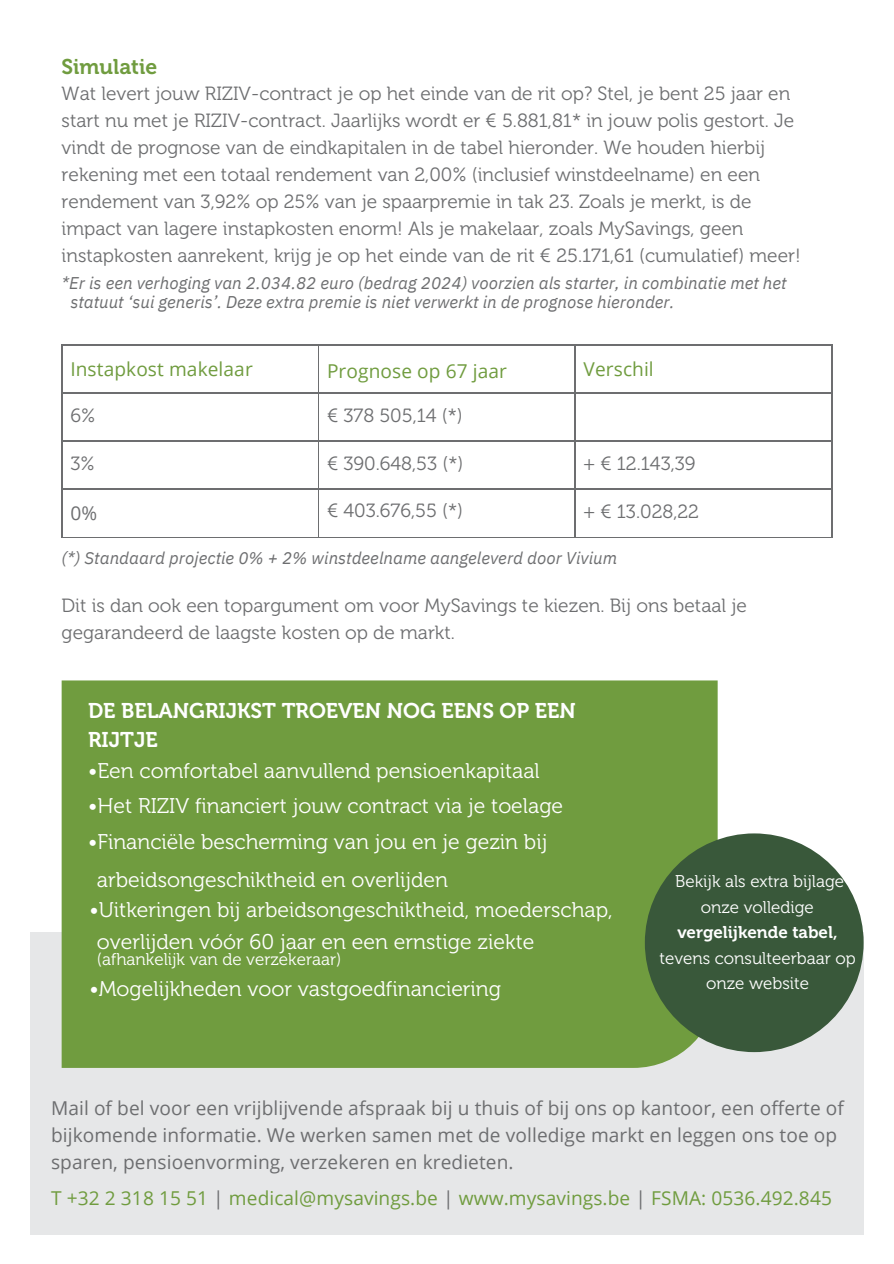
<style>
.page{position:relative;width:894px;height:1264px;background:#fff}
.page>*{position:absolute;margin:0;border:0;box-sizing:border-box;transform-origin:0 0}
.t1{font:21.15px "Museo 300";color:#fff}
.t2{font:21.15px/28.7px "Museo 700";color:#fff}
.t3{font:21.15px "Museo 700";color:#709c3f}
.t4{font:19.05px/27px "Museo 300";color:#6d6e70}
.t5{font:19.05px/27px "Open Sans";letter-spacing:.005em;color:#6d6e70}
.t6{font:19.05px "Open Sans";letter-spacing:.005em;color:#709c3f}
.t7{font:italic 16.95px "IBM Plex Sans";color:#6d6e70}
.t8{font:16.95px/25.5px "Museo 300";color:#fff;text-align:center}
.t9{font:16.95px "Museo 700";color:#fff}
.s1{color:#6d6e70}
</style>
<div class="page">
<div style="left:30px;top:932px;width:833px;height:302px;background:#e6e7e8"></div>
<div style="left:62px;top:680px;width:655px;height:387px;background:#709c3f"></div>
<div style="left:644px;top:833px;width:219px;height:219px;background:#39583a;border-radius:50%"></div>
<hr style="left:62px;top:344px;width:256px;height:1px;background:#6d6e70">
<hr style="left:62px;top:345px;width:1px;height:47px;background:#6d6e70">
<hr style="left:318px;top:344px;width:257px;height:1px;background:#6d6e70">
<hr style="left:318px;top:345px;width:1px;height:47px;background:#6d6e70">
<hr style="left:575px;top:344px;width:256px;height:1px;background:#6d6e70">
<hr style="left:574px;top:345px;width:1px;height:47px;background:#6d6e70">
<hr style="left:831px;top:345px;width:1px;height:47px;background:#6d6e70">
<hr style="left:62px;top:392px;width:256px;height:1px;background:#6d6e70">
<hr style="left:62px;top:393px;width:1px;height:48px;background:#6d6e70">
<hr style="left:318px;top:392px;width:257px;height:1px;background:#6d6e70">
<hr style="left:318px;top:393px;width:1px;height:48px;background:#6d6e70">
<hr style="left:575px;top:392px;width:256px;height:1px;background:#6d6e70">
<hr style="left:574px;top:393px;width:1px;height:48px;background:#6d6e70">
<hr style="left:831px;top:393px;width:1px;height:48px;background:#6d6e70">
<hr style="left:62px;top:441px;width:256px;height:1px;background:#6d6e70">
<hr style="left:62px;top:441px;width:1px;height:48px;background:#6d6e70">
<hr style="left:318px;top:441px;width:257px;height:1px;background:#6d6e70">
<hr style="left:318px;top:441px;width:1px;height:48px;background:#6d6e70">
<hr style="left:575px;top:441px;width:256px;height:1px;background:#6d6e70">
<hr style="left:574px;top:441px;width:1px;height:48px;background:#6d6e70">
<hr style="left:831px;top:441px;width:1px;height:48px;background:#6d6e70">
<hr style="left:62px;top:489px;width:256px;height:1px;background:#6d6e70">
<hr style="left:62px;top:489px;width:1px;height:48px;background:#6d6e70">
<hr style="left:318px;top:489px;width:257px;height:1px;background:#6d6e70">
<hr style="left:318px;top:489px;width:1px;height:48px;background:#6d6e70">
<hr style="left:575px;top:489px;width:256px;height:1px;background:#6d6e70">
<hr style="left:574px;top:489px;width:1px;height:48px;background:#6d6e70">
<hr style="left:831px;top:489px;width:1px;height:48px;background:#6d6e70">
<hr style="left:62px;top:537px;width:256px;height:1px;background:#6d6e70">
<hr style="left:318px;top:537px;width:257px;height:1px;background:#6d6e70">
<hr style="left:575px;top:537px;width:256px;height:1px;background:#6d6e70">
<h2 class="t3" style="left:62px;top:54px;width:97px">Simulatie</h2>
<h2 class="t4" style="left:62px;top:80px;width:740px">Wat levert jouw RIZIV-contract je op het einde van de rit op? Stel, je bent 25 jaar en start nu met je RIZIV-contract. Jaarlijks wordt er € 5.881,81* in jouw polis gestort. Je vindt de prognose van de eindkapitalen in de tabel hieronder. We houden hierbij rekening met een totaal rendement van 2,00% (inclusief winstdeelname) en een rendement van 3,92% op 25% van je spaarpremie in tak 23. Zoals je merkt, is de impact van lagere instapkosten enorm! Als je makelaar, zoals MySavings, geen instapkosten aanrekent, krijg je op het einde van de rit € 25.171,61 (cumulatief) meer!</h2>
<h2 class="t7" style="left:62px;top:272px;width:726px">*Er is een verhoging van 2.034.82 euro (bedrag 2024) voorzien als starter, in combinatie met het</h2>
<h1 class="t7" style="left:70px;top:291px;width:605px">statuut ‘sui generis’. Deze extra premie is niet verwerkt in de prognose hieronder.</h1>
<h2 class="t6" style="left:70px;top:355px;width:184px">Instapkost makelaar</h2>
<h2 class="t6" style="left:327px;top:358px;width:181px">Prognose op 67 jaar</h2>
<p class="t6" style="left:583px;top:355px;width:72px">Verschil</p>
<h2 class="t4" style="left:70px;top:402px;width:26px">6%</h2>
<h2 class="t4" style="left:70px;top:450px;width:26px">3%</h2>
<h2 class="t5" style="left:70px;top:499px;width:28px">0%</h2>
<h2 class="t4" style="left:327px;top:402px;width:137px">€ 378 505,14 (*)</h2>
<h2 class="t4" style="left:327px;top:450px;width:138px">€ 390.648,53 (*)</h2>
<h2 class="t4" style="left:327px;top:497px;width:137px">€ 403.676,55 (*)</h2>
<h2 class="t4" style="left:583px;top:450px;width:113px">+ € 12.143,39</h2>
<h2 class="t4" style="left:583px;top:498px;width:117px">+ € 13.028,22</h2>
<h1 class="t7" style="left:62px;top:546px;width:557px">(*) Standaard projectie 0% + 2% winstdeelname aangeleverd door Vivium</h1>
<h2 class="t4" style="left:62px;top:592px;width:686px">Dit is dan ook een topargument om voor MySavings te kiezen. Bij ons betaal je gegarandeerd de laagste kosten op de markt.</h2>
<p class="t2" style="left:88px;top:696px;width:489px">DE BELANGRIJKST TROEVEN NOG EENS OP EEN<br>RIJTJE</p>
<p class="t1" style="left:88px;top:758px;width:453px">•Een comfortabel aanvullend pensioenkapitaal</p>
<p class="t1" style="left:88px;top:793px;width:476px">•Het RIZIV financiert jouw contract via je toelage</p>
<p class="t1" style="left:88px;top:828px;width:460px">•Financiële bescherming van jou en je gezin bij</p>
<h1 class="t1" style="left:97px;top:867px;width:352px">arbeidsongeschiktheid en overlijden</h1>
<h1 class="t1" style="left:89px;top:897px;width:525px">•Uitkeringen bij arbeidsongeschiktheid, moederschap,</h1>
<p class="t1" style="left:97px;top:928px;width:439px">overlijden vóór 60 jaar en een ernstige ziekte</p>
<p class="t8" style="left:97px;top:946px;width:246px">(afhankelijk van de verzekeraar)</p>
<h1 class="t1" style="left:89px;top:976px;width:413px">•Mogelijkheden voor vastgoedfinanciering</h1>
<p class="t8" style="left:675px;top:869px;width:170px">Bekijk als extra bijlage onze volledige</p>
<p class="t9" style="left:677px;top:922px;width:161px">vergelijkende tabel,</p>
<p class="t8" style="left:659px;top:945px;width:198px">tevens consulteerbaar op</p>
<h2 class="t8" style="left:705px;top:970px;width:105px">onze website</h2>
<h2 class="t5" style="left:51px;top:1093px;width:794px">Mail of bel voor een vrijblijvende afspraak bij u thuis of bij ons op kantoor, een offerte of bijkomende informatie. We werken samen met de volledige markt en leggen ons toe op sparen, pensioenvorming, verzekeren en kredieten.</h2>
<h2 class="t6" style="left:51px;top:1184px;width:782px">T +32 2 318 15 51 <span class="s1">|</span> medical@mysavings.be <span class="s1">|</span> www.mysavings.be <span class="s1">|</span> FSMA: 0536.492.845</h2>
</div>
